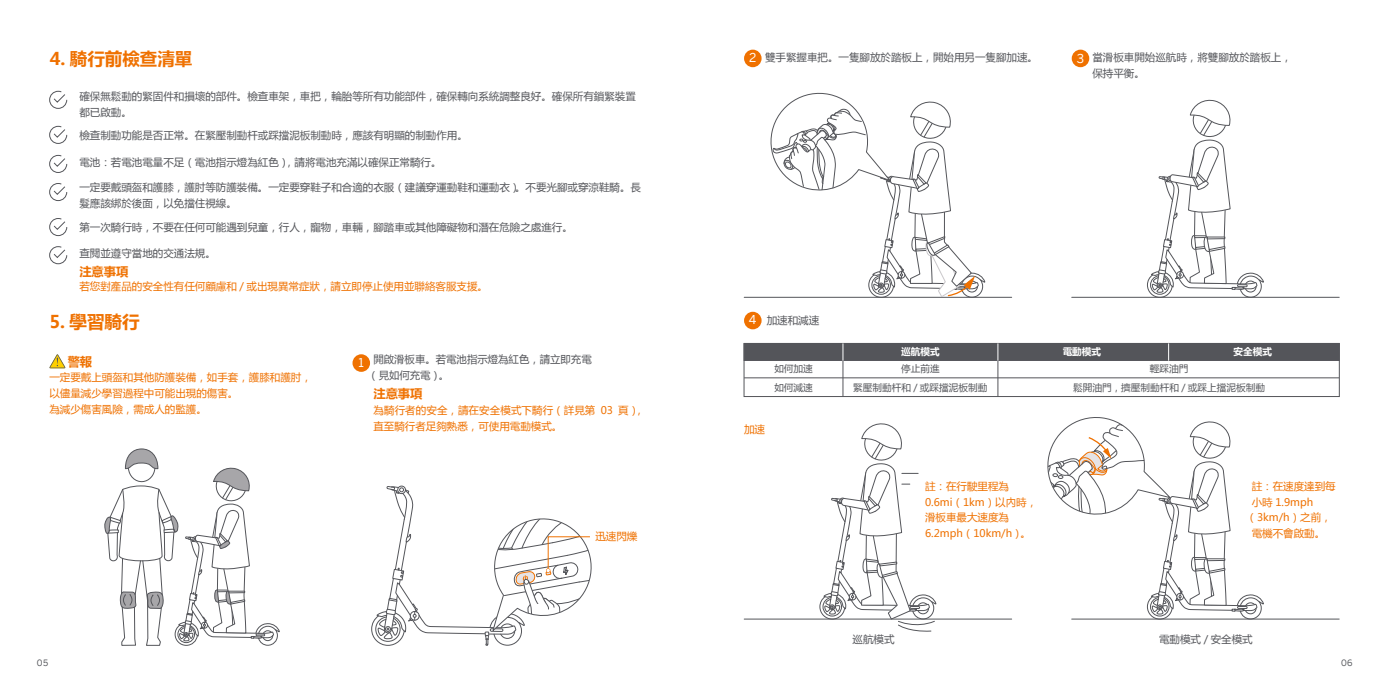
<style>
.page{position:relative;width:1389px;height:695px;background:#fff}
.page>*{position:absolute;margin:0;border:0;box-sizing:border-box;transform-origin:0 0}
.t1{font:700 17.5px "Microsoft Ya Hei";color:#ef7100}
.t2{font:700 12.25px "Microsoft Ya Hei";color:#ef7100}
.t3{font:12.25px "Benton Sans";color:#fff}
.t4{font:10.5px/15.8px "Microsoft Ya Hei";color:#54555a}
.t5{font:10.5px/15.8px "Microsoft Ya Hei";color:#ef7100}
.t6{font:9.62px "Microsoft Ya Hei";color:#54555a}
.t7{font:700 9.62px "Microsoft Ya Hei";color:#fff}
.t8{font:8.75px "Benton Sans";color:#54555a}
.s1{font-family:"Benton Sans";font-size:12.25px;color:#fff}
</style>
<div class="page">
<div style="left:397px;top:485px;width:9px;height:8px;border:1px solid #54555a;border-radius:50%"></div>
<div style="left:744px;top:312px;width:18px;height:17px;background:#ef7100;border-radius:50%"></div>
<div style="left:744px;top:50px;width:18px;height:17px;background:#ef7100;border-radius:50%"></div>
<div style="left:1072px;top:50px;width:17px;height:17px;background:#ef7100;border-radius:50%"></div>
<div style="left:744px;top:343px;width:596px;height:54px;border:1px solid #54555a"></div>
<div style="left:744px;top:343px;width:595px;height:17px;background:#54555a"></div>
<hr style="left:744px;top:377px;width:595px;height:1px;background:#54555a">
<hr style="left:843px;top:347px;width:1px;height:49px;background:#54555a">
<hr style="left:998px;top:347px;width:1px;height:49px;background:#54555a">
<svg style="left:843px;top:343px;width:1px;height:17px"></svg>
<svg style="left:998px;top:343px;width:1px;height:17px"></svg>
<svg style="left:1168px;top:343px;width:1px;height:17px"></svg>
<hr style="left:744px;top:297px;width:268px;height:1px;background:#54555a">
<hr style="left:1072px;top:297px;width:267px;height:1px;background:#54555a">
<svg style="left:1147px;top:99px;width:117px;height:199px"></svg>
<hr style="left:744px;top:618px;width:268px;height:1px;background:#54555a">
<hr style="left:1072px;top:618px;width:267px;height:1px;background:#54555a">
<svg style="left:1047px;top:417px;width:217px;height:202px"></svg>
<svg style="left:766px;top:92px;width:220px;height:206px"></svg>
<svg style="left:819px;top:423px;width:118px;height:209px"></svg>
<div style="left:353px;top:354px;width:17px;height:18px;background:#ef7100;border-radius:50%"></div>
<svg style="left:49px;top:354px;width:16px;height:14px"></svg>
<svg style="left:104px;top:448px;width:176px;height:198px"></svg>
<svg style="left:371px;top:486px;width:221px;height:160px"></svg>
<svg style="left:49px;top:125px;width:19px;height:19px"></svg>
<svg style="left:49px;top:90px;width:19px;height:19px"></svg>
<svg style="left:49px;top:154px;width:19px;height:19px"></svg>
<svg style="left:49px;top:183px;width:19px;height:18px"></svg>
<svg style="left:49px;top:218px;width:19px;height:18px"></svg>
<svg style="left:49px;top:246px;width:19px;height:18px"></svg>
<h1 class="t1" style="left:50px;top:46px;width:144px">4. 騎行前檢查清單</h1>
<p class="t4" style="left:79px;top:88px;width:558px">確保無鬆動的緊固件和損壞的部件。檢查車架，車把，輪胎等所有功能部件，確保轉向系統調整良好。確保所有鎖緊裝置都已啟動。</p>
<p class="t4" style="left:79px;top:127px;width:390px">檢查制動功能是否正常。在緊壓制動杆或踩擋泥板制動時，應該有明顯的制動作用。</p>
<p class="t4" style="left:79px;top:154px;width:364px">電池：若電池電量不足（電池指示燈為紅色），請將電池充滿以確保正常騎行。</p>
<p class="t4" style="left:79px;top:179px;width:563px">一定要戴頭盔和護膝，護肘等防護裝備。一定要穿鞋子和合適的衣服（建議穿運動鞋和運動衣）。不要光腳或穿涼鞋騎。長髮應該綁於後面，以免擋住視線。</p>
<p class="t4" style="left:79px;top:219px;width:495px">第一次騎行時，不要在任何可能遇到兒童，行人，寵物，車輛，腳踏車或其他障礙物和潛在危險之處進行。</p>
<p class="t4" style="left:79px;top:245px;width:138px">查閱並遵守當地的交通法規。</p>
<p class="t2" style="left:79px;top:263px;width:50px">注意事項</p>
<p class="t5" style="left:79px;top:278px;width:410px">若您對產品的安全性有任何顧慮和 / 或出現異常症狀，請立即停止使用並聯絡客服支援。</p>
<h1 class="t1" style="left:49px;top:309px;width:92px">5. 學習騎行</h1>
<p class="t2" style="left:68px;top:353px;width:26px">警報</p>
<p class="t5" style="left:49px;top:369px;width:264px">一定要戴上頭盔和其他防護裝備，如手套，護膝和護肘，以儘量減少學習過程中可能出現的傷害。<br>為減少傷害風險，需成人的監護。</p>
<p class="t3" style="left:359px;top:352px;width:7px">1</p>
<p class="t4" style="left:368px;top:351px;width:225px;text-indent:5px">開啟滑板車。若電池指示燈為紅色，請立即充電（見如何充電）。</p>
<p class="t2" style="left:373px;top:385px;width:50px">注意事項</p>
<p class="t5" style="left:373px;top:402px;width:273px">為騎行者的安全，請在安全模式下騎行（詳見第 03 頁），直至騎行者足夠熟悉，可使用電動模式。</p>
<p class="t5" style="left:595px;top:528px;width:43px">迅速閃爍</p>
<p class="t3" style="left:749px;top:47px;width:9px">2</p>
<p class="t4" style="left:1092px;top:49px;width:201px">當滑板車開始巡航時，將雙腳放於踏板上，保持平衡。</p>
<p class="t4" style="left:765px;top:49px;width:274px">雙手緊握車把。一隻腳放於踏板上，開始用另一隻腳加速。</p>
<p class="t3" style="left:1077px;top:48px;width:9px">3</p>
<p class="t4" style="left:749px;top:312px;width:72px"><span class="s1">4</span> 加速和減速</p>
<p class="t7" style="left:901px;top:345px;width:40px">巡航模式</p>
<p class="t7" style="left:1233px;top:345px;width:40px">安全模式</p>
<p class="t7" style="left:1063px;top:345px;width:40px">電動模式</p>
<p class="t6" style="left:774px;top:362px;width:40px">如何加速</p>
<p class="t6" style="left:901px;top:362px;width:40px">停止前進</p>
<p class="t6" style="left:1150px;top:362px;width:40px">輕踩油門</p>
<p class="t6" style="left:774px;top:380px;width:40px">如何減速</p>
<p class="t5" style="left:744px;top:421px;width:22px">加速</p>
<p class="t6" style="left:853px;top:380px;width:136px">緊壓制動杆和 / 或踩擋泥板制動</p>
<p class="t6" style="left:1073px;top:380px;width:193px">鬆開油門，擠壓制動杆和 / 或踩上擋泥板制動</p>
<p class="t5" style="left:925px;top:478px;width:114px">註：在行駛里程為<br>0.6mi（1km）以內時，滑板車最大速度為<br>6.2mph（10km/h）。</p>
<p class="t5" style="left:1252px;top:478px;width:85px">註：在速度達到每</p>
<p class="t5" style="left:1252px;top:493px;width:63px">小時 1.9mph</p>
<p class="t5" style="left:1246px;top:509px;width:87px">（3km/h）之前，</p>
<p class="t5" style="left:1252px;top:525px;width:75px">電機不會啟動。</p>
<p class="t4" style="left:853px;top:630px;width:43px">巡航模式</p>
<p class="t4" style="left:1159px;top:630px;width:95px">電動模式 / 安全模式</p>
<p class="t8" style="left:37px;top:654px;width:13px">05</p>
<p class="t8" style="left:1341px;top:654px;width:13px">06</p>
</div>
